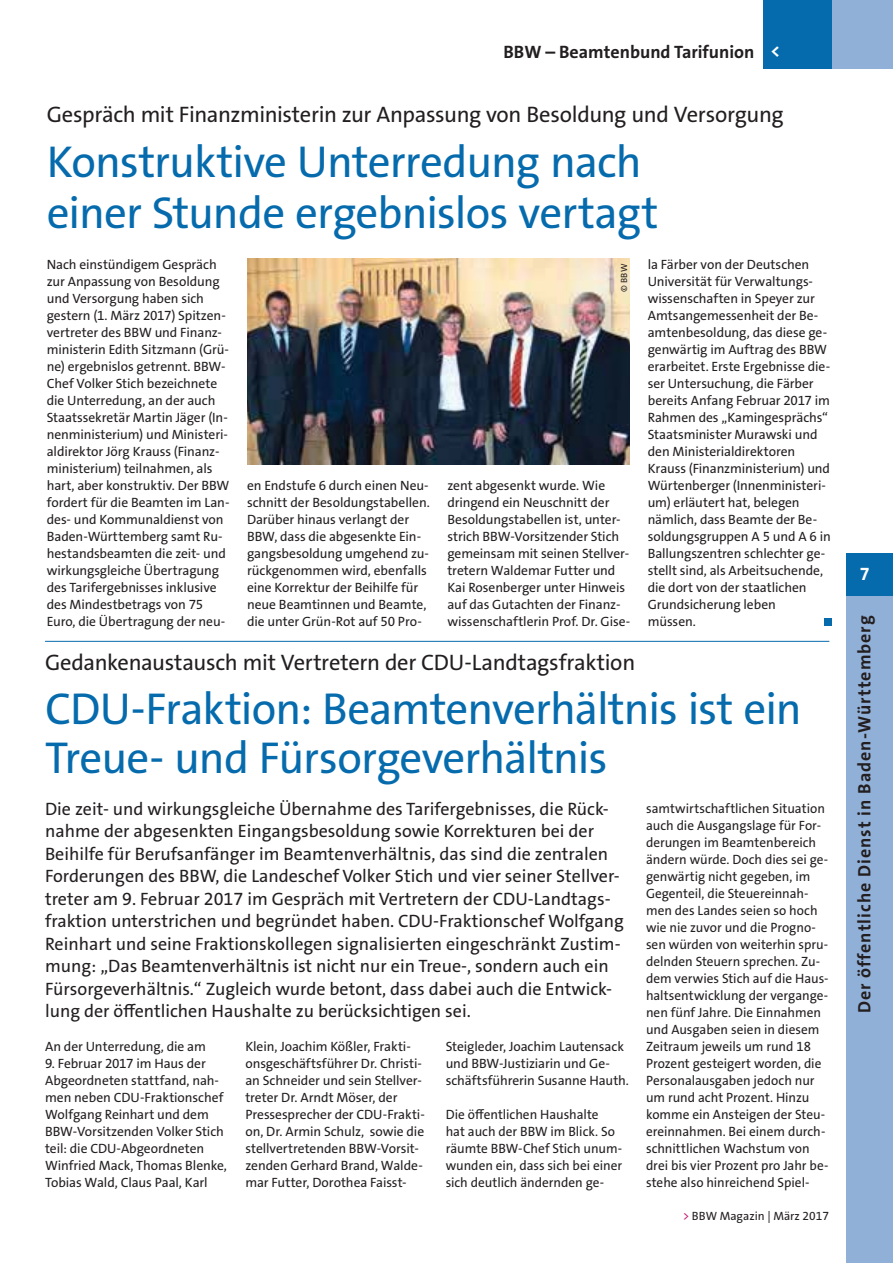
<style>
.page{position:relative;width:893px;height:1263px;background:#fff}
.page>*{position:absolute;margin:0;border:0;box-sizing:border-box;transform-origin:0 0}
.t1{font:45px/51px "The Sans Os F";letter-spacing:-.02em;color:#066bad}
.t2{font:22.5px "The Sans Os F";letter-spacing:-.015em;color:#231f20}
.t3{font:18px/22.5px "The Sans Os F";color:#231f20}
.t4{font:700 18px "The Sans Os F";letter-spacing:.055em;color:#231f20}
.t5{font:700 18px "The Sans Os F";color:#231f20}
.t6{font:700 18px "The Sans Os F";color:#fff}
.t7{font:13.5px/17px "The Sans Os F";letter-spacing:-.005em;color:#231f20}
.t8{font:12px "The Sans Os F";color:#231f20}
.t9{font:9px "The Sans Os F";color:#231f20}
.s1{color:#c11b75}
</style>
<div class="page">
<div style="left:824px;top:619px;width:7px;height:7px;background:#066bad"></div>
<img style="left:247px;top:258px;width:383px;height:207px">
<hr style="left:45px;top:641px;width:784px;height:1px;background:#066bad">
<div style="left:831px;top:0;width:62px;height:68px;background:#91b0d8"></div>
<div style="left:763px;top:0;width:68px;height:68px;background:#066bad"></div>
<div style="left:846px;top:553px;width:47px;height:710px;background:#91b0d8"></div>
<div style="left:846px;top:553px;width:47px;height:42px;background:#066bad"></div>
<h3 class="t5" style="left:503px;top:44px;width:253px">BBW – Beamtenbund Tarifunion</h3>
<h3 class="t6" style="left:770px;top:43px;width:11px">&lt;</h3>
<h2 class="t2" style="left:47px;top:105px;width:738px">Gespräch mit Finanzministerin zur Anpassung von Besoldung und Versorgung</h2>
<h1 class="t1" style="left:47px;top:140px;width:613px">Konstruktive Unterredung nach einer Stunde ergebnislos vertagt</h1>
<p class="t7" style="left:47px;top:257px;width:184px">Nach einstündigem Gespräch zur Anpassung von Besoldung und Versorgung haben sich gestern (1. März 2017) Spitzen&shy;vertreter des BBW und Finanz&shy;ministerin Edith Sitzmann (Grü&shy;ne) ergebnislos getrennt. BBW-<br>Chef Volker Stich bezeichnete die Unterredung, an der auch<br>Staatssekretär Martin Jäger (In&shy;nenministerium) und Ministeri&shy;aldirektor Jörg Krauss (Finanz&shy;ministerium) teilnahmen, als hart, aber konstruktiv. Der BBW fordert für die Beamten im Lan&shy;des- und Kommunaldienst von<br>Baden-Württemberg samt Ru&shy;hestandsbeamten die zeit- und wirkungsgleiche Übertragung des Tarifergebnisses inklusive des Mindestbetrags von 75<br>Euro, die Übertragung der neu-</p>
<p class="t7" style="left:648px;top:257px;width:185px">la Färber von der Deutschen<br>Universität für Verwaltungs&shy;wissenschaften in Speyer zur<br>Amtsangemessenheit der Be&shy;amtenbesoldung, das diese ge&shy;genwärtig im Auftrag des BBW erarbeitet. Erste Ergebnisse die&shy;ser Untersuchung, die Färber bereits Anfang Februar 2017 im<br>Rahmen des „Kamingesprächs“<br>Staatsminister Murawski und den Ministerialdirektoren<br>Krauss (Finanzministerium) und<br>Würtenberger (Innenministeri&shy;um) erläutert hat, belegen nämlich, dass Beamte der Be&shy;soldungsgruppen A 5 und A 6 in<br>Ballungszentren schlechter ge&shy;stellt sind, als Arbeitsuchende, die dort von der staatlichen<br>Grundsicherung leben<br>müssen.</p>
<p class="t9" style="left:620px;top:292px;width:29px;rotate:-90deg">© BBW</p>
<p class="t7" style="left:247px;top:478px;width:184px">en Endstufe 6 durch einen Neu&shy;schnitt der Besoldungstabellen.<br>Darüber hinaus verlangt der<br>BBW, dass die abgesenkte Ein&shy;gangsbesoldung umgehend zu&shy;rückgenommen wird, ebenfalls eine Korrektur der Beihilfe für neue Beamtinnen und Beamte, die unter Grün-Rot auf 50 Pro-</p>
<p class="t7" style="left:447px;top:478px;width:184px">zent abgesenkt wurde. Wie dringend ein Neuschnitt der<br>Besoldungstabellen ist, unter&shy;strich BBW-Vorsitzender Stich gemeinsam mit seinen Stellver&shy;tretern Waldemar Futter und<br>Kai Rosenberger unter Hinweis auf das Gutachten der Finanz&shy;wissenschaftlerin Prof. Dr. Gise-</p>
<h2 class="t2" style="left:45px;top:653px;width:592px">Gedankenaustausch mit Vertretern der CDU-Landtagsfraktion</h2>
<h1 class="t1" style="left:45px;top:687px;width:758px;line-height:49.5px">CDU-Fraktion: Beamtenverhältnis ist ein<br>Treue- und Fürsorgeverhältnis</h1>
<p class="t3" style="left:45px;top:799px;width:580px">Die zeit- und wirkungsgleiche Übernahme des Tarifergebnisses, die Rück&shy;nahme der abgesenkten Eingangsbesoldung sowie Korrekturen bei der Beihilfe für Berufsanfänger im Beamtenverhältnis, das sind die zentralen Forderungen des BBW, die Landeschef Volker Stich und vier seiner Stellver&shy;treter am 9. Februar 2017 im Gespräch mit Vertretern der CDU-Landtags&shy;fraktion unterstrichen und begründet haben. CDU-Fraktionschef Wolfgang Reinhart und seine Fraktionskollegen signalisierten eingeschränkt Zustim&shy;mung: „Das Beamtenverhältnis ist nicht nur ein Treue-, sondern auch ein Fürsorgeverhältnis.“ Zugleich wurde betont, dass dabei auch die Entwick&shy;lung der öffentlichen Haushalte zu berücksichtigen sei.</p>
<p class="t7" style="left:45px;top:1039px;width:162px">An der Unterredung, die am</p>
<p class="t7" style="left:45px;top:1056px;width:183px">9. Februar 2017 im Haus der<br>Abgeordneten stattfand, nah&shy;men neben CDU-Fraktionschef<br>Wolfgang Reinhart und dem<br>BBW-Vorsitzenden Volker Stich teil: die CDU-Abgeordneten<br>Winfried Mack, Thomas Blenke,<br>Tobias Wald, Claus Paal, Karl</p>
<p class="t7" style="left:646px;top:801px;width:184px">samtwirtschaftlichen Situation auch die Ausgangslage für For&shy;derungen im Beamtenbereich ändern würde. Doch dies sei ge&shy;genwärtig nicht gegeben, im<br>Gegenteil, die Steuereinnah&shy;men des Landes seien so hoch wie nie zuvor und die Progno&shy;sen würden von weiterhin spru&shy;delnden Steuern sprechen. Zu&shy;dem verwies Stich auf die Haus&shy;haltsentwicklung der vergange&shy;nen fünf Jahre. Die Einnahmen und Ausgaben seien in diesem<br>Zeitraum jeweils um rund 18<br>Prozent gesteigert worden, die<br>Personalausgaben jedoch nur um rund acht Prozent. Hinzu komme ein Ansteigen der Steu&shy;ereinnahmen. Bei einem durch&shy;schnittlichen Wachstum von drei bis vier Prozent pro Jahr be&shy;stehe also hinreichend Spiel-</p>
<p class="t7" style="left:245px;top:1039px;width:181px">Klein, Joachim Kößler, Frakti&shy;onsgeschäftsführer Dr. Christi&shy;an Schneider und sein Stellver&shy;treter Dr. Arndt Möser, der<br>Pressesprecher der CDU-Frakti&shy;on, Dr. Armin Schulz, sowie die stellvertretenden BBW-Vorsit&shy;zenden Gerhard Brand, Walde&shy;mar Futter, Dorothea Faisst-</p>
<p class="t7" style="left:446px;top:1039px;width:185px">Steigleder, Joachim Lautensack und BBW-Justiziarin und Ge&shy;schäftsführerin Susanne Hauth.</p>
<p class="t7" style="left:446px;top:1107px;width:178px">Die öffentlichen Haushalte<br>hat auch der BBW im Blick. So räumte BBW-Chef Stich unum&shy;wunden ein, dass sich bei einer sich deutlich ändernden ge-</p>
<p class="t8" style="left:683px;top:1211px;width:148px"><span class="s1">&gt;</span> BBW Magazin | März 2017</p>
<h3 class="t6" style="left:860px;top:566px;width:11px">7</h3>
<h3 class="t4" style="left:856px;top:1013px;width:399px;rotate:-90deg">Der öffentliche Dienst in Baden-Württemberg</h3>
</div>
